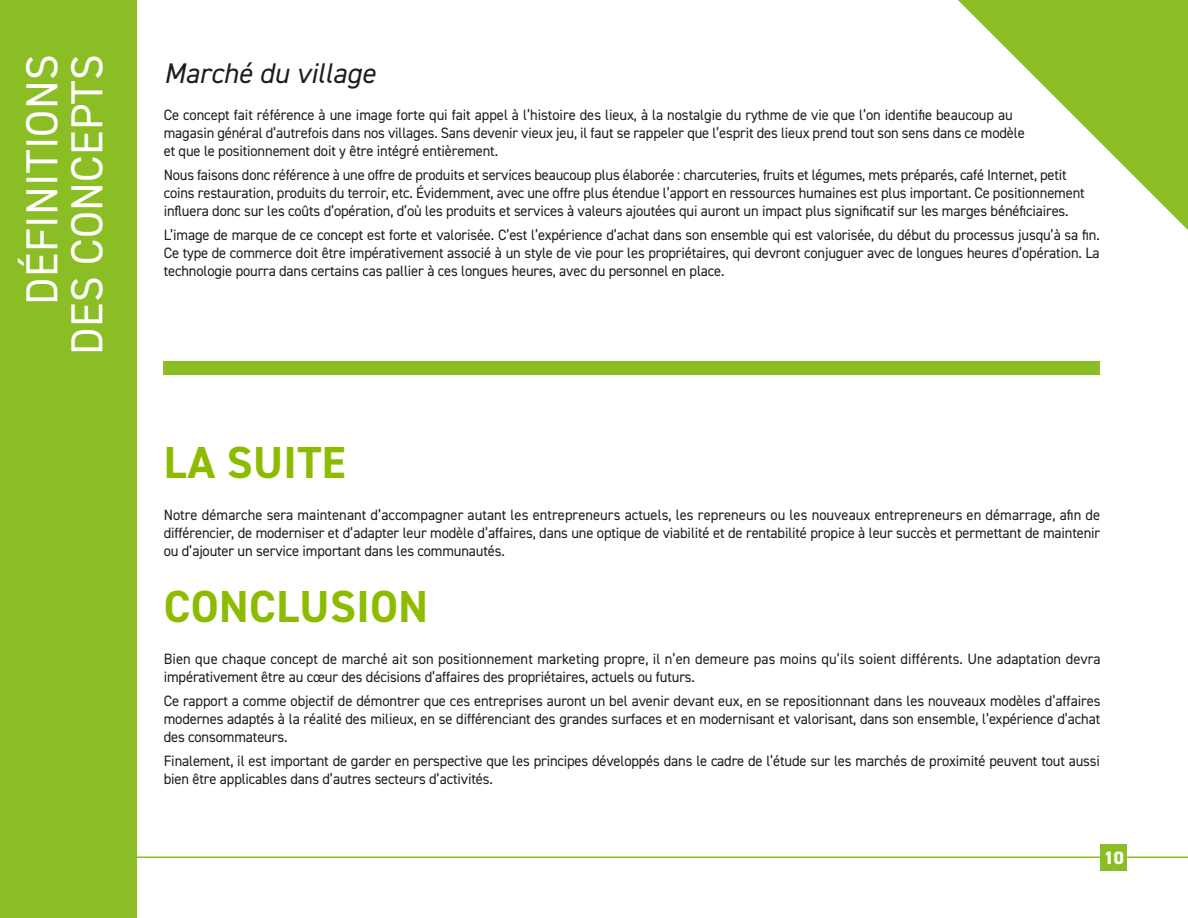
<style>
.page{position:relative;width:1188px;height:918px;background:#fff}
.page>*{position:absolute;margin:0;border:0;box-sizing:border-box;transform-origin:0 0}
.t1{font:45px/45px "DIN2014";letter-spacing:.01em;color:#fff;text-align:right}
.t2{font:700 45px "DIN2014";letter-spacing:.01em;color:#8dbb00}
.t3{font:italic 28.5px "DIN2014";color:#1d1d1b}
.t4{font:800 18px "DIN2014";color:#fff}
.t5{font:15px/18px "DIN2014";letter-spacing:-.01em;color:#1d1d1b}
</style>
<div class="page">
<div style="left:0;top:0;width:137px;height:918px;background:#8abe24"></div>
<div style="left:164px;top:361px;width:936px;height:13px;background:#8abe24"></div>
<svg style="left:958px;top:0;width:230px;height:230px"></svg>
<div style="left:1100px;top:844px;width:27px;height:27px;background:#8abe24"></div>
<hr style="left:0;top:856px;width:1105px;height:2px;background:#8abe24">
<hr style="left:1127px;top:856px;width:61px;height:2px;background:#8abe24">
<h1 class="t1" style="left:19px;top:355px;width:302px;rotate:-90deg">DÉFINITIONS<br>DES CONCEPTS</h1>
<h2 class="t3" style="left:164px;top:55px;width:213px">Marché du village</h2>
<p class="t5" style="left:164px;top:105px;width:863px">Ce concept fait référence à une image forte qui fait appel à l’histoire des lieux, à la nostalgie du rythme de vie que l’on identifie beaucoup au magasin général d’autrefois dans nos villages. Sans devenir vieux jeu, il faut se rappeler que l’esprit des lieux prend tout son sens dans ce modèle et que le positionnement doit y être intégré entièrement.</p>
<p class="t5" style="left:164px;top:165px;width:923px">Nous faisons donc référence à une offre de produits et services beaucoup plus élaborée : charcuteries, fruits et légumes, mets préparés, café Internet, petit coins restauration, produits du terroir, etc. Évidemment, avec une offre plus étendue l’apport en ressources humaines est plus important. Ce positionnement influera donc sur les coûts d’opération, d’où les produits et services à valeurs ajoutées qui auront un impact plus significatif sur les marges bénéficiaires.</p>
<p class="t5" style="left:164px;top:225px;width:938px;text-align:justify">L’image de marque de ce concept est forte et valorisée. C’est l’expérience d’achat dans son ensemble qui est valorisée, du début du processus jusqu’à sa fin.<br>Ce type de commerce doit être impérativement associé à un style de vie pour les propriétaires, qui devront conjuguer avec de longues heures d’opération. La technologie pourra dans certains cas pallier à ces longues heures, avec du personnel en place.</p>
<h1 class="t2" style="left:164px;top:432px;width:183px">LA SUITE</h1>
<p class="t5" style="left:164px;top:506px;width:938px;text-align:justify">Notre démarche sera maintenant d’accompagner autant les entrepreneurs actuels, les repreneurs ou les nouveaux entrepreneurs en démarrage, afin de différencier, de moderniser et d’adapter leur modèle d’affaires, dans une optique de viabilité et de rentabilité propice à leur succès et permettant de maintenir ou d’ajouter un service important dans les communautés.</p>
<h1 class="t2" style="left:164px;top:576px;width:266px">CONCLUSION</h1>
<p class="t5" style="left:164px;top:649px;width:938px">Bien que chaque concept de marché ait son positionnement marketing propre, il n’en demeure pas moins qu’ils soient différents. Une adaptation devra impérativement être au cœur des décisions d’affaires des propriétaires, actuels ou futurs.</p>
<p class="t5" style="left:164px;top:691px;width:938px;text-align:justify">Ce rapport a comme objectif de démontrer que ces entreprises auront un bel avenir devant eux, en se repositionnant dans les nouveaux modèles d’affaires modernes adaptés à la réalité des milieux, en se différenciant des grandes surfaces et en modernisant et valorisant, dans son ensemble, l’expérience d’achat des consommateurs.</p>
<p class="t5" style="left:164px;top:751px;width:938px">Finalement, il est important de garder en perspective que les principes développés dans le cadre de l’étude sur les marchés de proximité peuvent tout aussi bien être applicables dans d’autres secteurs d’activités.</p>
<p class="t4" style="left:1104px;top:846px;width:22px">10</p>
</div>
